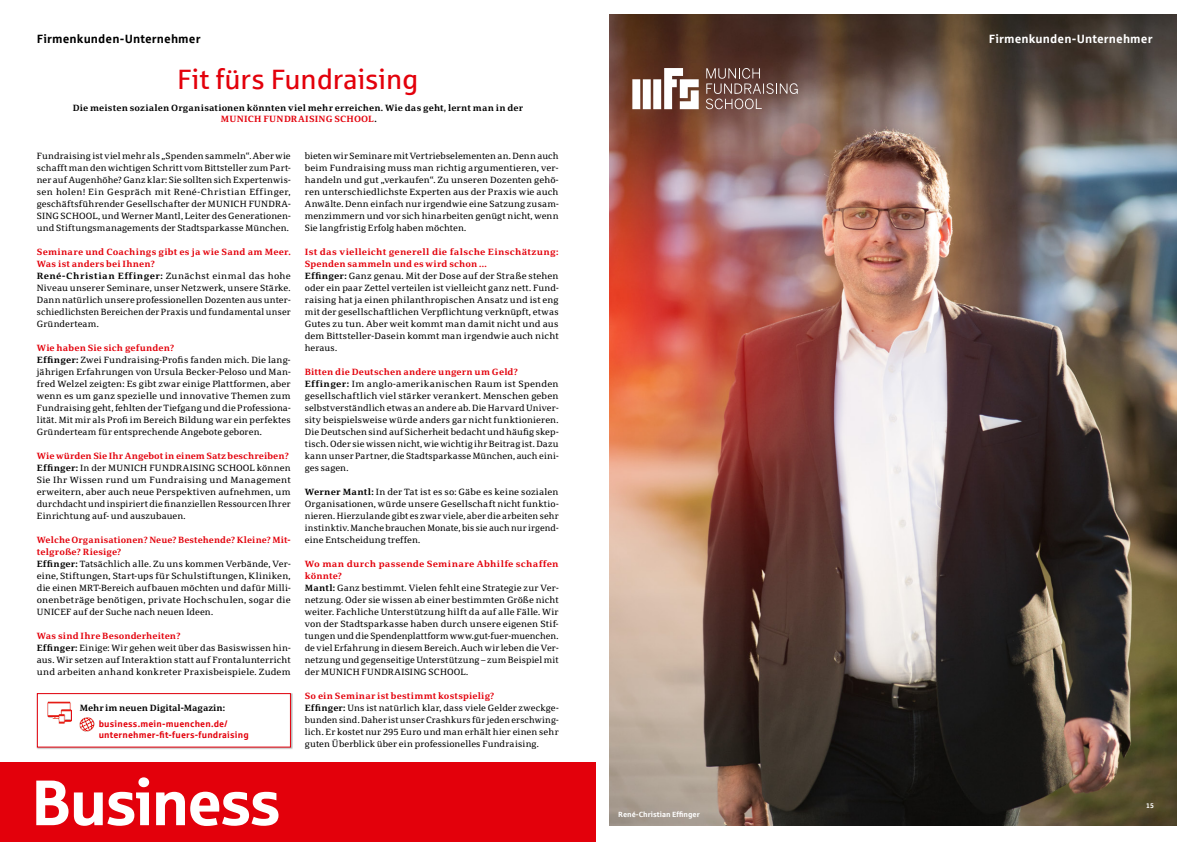
<style>
.page{position:relative;width:1191px;height:842px;background:#fff}
.page>*{position:absolute;margin:0;border:0;box-sizing:border-box;transform-origin:0 0}
.t1{font:700 64.2px "Sparkasse Rg";letter-spacing:-.045em;color:#fff}
.t2{font:28px "Sparkasse Rg";letter-spacing:-.005em;color:#e3000b}
.t3{font:700 12px "Sparkasse Rg";letter-spacing:.01em;color:#fff}
.t4{font:700 12px "Sparkasse Rg";letter-spacing:.01em;color:#000}
.t5{font:9px/12px "Sparkasse Serif";letter-spacing:.015em;color:#000}
.t6{font:700 9px/10.8px "Sparkasse Serif";letter-spacing:.015em;color:#000;text-align:center}
.t7{font:700 9px/10.8px "Sparkasse Rg";letter-spacing:.015em;color:#e3000b}
.t8{font:700 9px "Sparkasse Serif";letter-spacing:-.005em;color:#000}
.t9{font:700 7.5px "Sparkasse Rg";color:#fff}
.t10{font:700 6.8px "Sparkasse Rg";color:#fff}
.s1{color:#e3000b}
.s2{font-weight:700;color:#e3000b}
.s3{font-weight:700}
</style>
<div class="page">
<div style="left:37px;top:693px;width:256px;height:57px;background:#000;opacity:.3"></div>
<div style="left:37px;top:693px;width:254px;height:54px;background:#fff;border:1px solid #e3000b"></div>
<img style="left:47px;top:702px;width:25px;height:22px">
<img style="left:80px;top:717px;width:15px;height:15px">
<img style="left:609px;top:14px;width:567px;height:811px">
<svg style="left:632px;top:68px;width:66px;height:41px"></svg>
<svg style="left:706px;top:68px;width:91px;height:41px;background:#7a5d56"></svg>
<div style="left:0;top:762px;width:595px;height:80px;background:#e3000b"></div>
<h3 class="t4" style="left:37px;top:31px;width:165px">Firmenkunden-Unternehmer</h3>
<h2 class="t2" style="left:177px;top:62px;width:243px">Fit fürs Fundraising</h2>
<p class="t6" style="left:73px;top:102px;width:452px">Die meisten sozialen Organisationen könnten viel mehr erreichen. Wie das geht, lernt man in der<br><span class="s1">MUNICH FUNDRAISING SCHOOL</span>.</p>
<p class="t5" style="left:37px;top:150px;width:255px;text-align:justify">Fundraising ist viel mehr als „Spenden sammeln“. Aber wie schafft man den wichtigen Schritt vom Bittsteller zum Part&shy;ner auf Augenhöhe? Ganz klar: Sie sollten sich Expertenwis&shy;sen holen! Ein Gespräch mit René-Christian Effinger, geschäftsführender Gesellschafter der MUNICH FUNDRA-SING SCHOOL, und Werner Mantl, Leiter des Generationen&shy;und Stiftungsmanagements der Stadtsparkasse München.</p>
<p class="t5" style="left:37px;top:246px;width:255px"><span class="s2">Seminare und Coachings gibt es ja wie Sand am Meer.<br>Was ist anders bei Ihnen?<br></span><span class="s3">René-Christian Effinger:</span> Zunächst einmal das hohe Niveau unserer Seminare, unser Netzwerk, unsere Stärke.<br>Dann natürlich unsere professionellen Dozenten aus unter&shy;schiedlichsten Bereichen der Praxis und fundamental unser Gründerteam.</p>
<p class="t5" style="left:37px;top:342px;width:255px"><span class="s2">Wie haben Sie sich gefunden?<br></span><span class="s3">Effinger:</span> Zwei Fundraising-Profis fanden mich. Die lang&shy;jährigen Erfahrungen von Ursula Becker-Peloso und Man&shy;fred Welzel zeigten: Es gibt zwar einige Plattformen, aber wenn es um ganz spezielle und innovative Themen zum Fundraising geht, fehlten der Tiefgang und die Professiona&shy;lität. Mit mir als Profi im Bereich Bildung war ein perfektes Gründerteam für entsprechende Angebote geboren.</p>
<p class="t5" style="left:37px;top:450px;width:255px"><span class="s2">Wie würden Sie Ihr Angebot in einem Satz beschreiben?<br></span><span class="s3">Effinger:</span> In der MUNICH FUNDRAISING SCHOOL können Sie Ihr Wissen rund um Fundraising und Management erweitern, aber auch neue Perspektiven aufnehmen, um durchdacht und inspiriert die finanziellen Ressourcen Ihrer Einrichtung auf- und auszubauen.</p>
<p class="t5" style="left:37px;top:534px;width:255px"><span class="s2">Welche Organisationen? Neue? Bestehende? Kleine? Mit&shy;telgroße? Riesige?<br></span><span class="s3">Effinger:</span> Tatsächlich alle. Zu uns kommen Verbände, Ver&shy;eine, Stiftungen, Start-ups für Schulstiftungen, Kliniken, die einen MRT-Bereich aufbauen möchten und dafür Milli&shy;onenbeträge benötigen, private Hochschulen, sogar die UNICEF auf der Suche nach neuen Ideen.</p>
<p class="t5" style="left:37px;top:630px;width:255px"><span class="s2">Was sind Ihre Besonderheiten?<br></span><span class="s3">Effinger:</span> Einige: Wir gehen weit über das Basiswissen hin&shy;aus. Wir setzen auf Interaktion statt auf Frontalunterricht und arbeiten anhand konkreter Praxisbeispiele. Zudem</p>
<p class="t5" style="left:305px;top:150px;width:255px;text-align:justify">bieten wir Seminare mit Vertriebselementen an. Denn auch beim Fundraising muss man richtig argumentieren, ver&shy;handeln und gut „verkaufen“. Zu unseren Dozenten gehö&shy;ren unterschiedlichste Experten aus der Praxis wie auch Anwälte. Denn einfach nur irgendwie eine Satzung zusam&shy;menzimmern und vor sich hinarbeiten genügt nicht, wenn Sie langfristig Erfolg haben möchten.</p>
<p class="t5" style="left:305px;top:246px;width:255px"><span class="s2">Ist das vielleicht generell die falsche Einschätzung:<br>Spenden sammeln und es wird schon ...<br></span><span class="s3">Effinger:</span> Ganz genau. Mit der Dose auf der Straße stehen oder ein paar Zettel verteilen ist vielleicht ganz nett. Fund&shy;raising hat ja einen philanthropischen Ansatz und ist eng mit der gesellschaftlichen Verpflichtung verknüpft, etwas Gutes zu tun. Aber weit kommt man damit nicht und aus dem Bittsteller-Dasein kommt man irgendwie auch nicht heraus.</p>
<p class="t5" style="left:305px;top:366px;width:255px"><span class="s2">Bitten die Deutschen andere ungern um Geld?<br></span><span class="s3">Effinger:</span> Im anglo-amerikanischen Raum ist Spenden gesellschaftlich viel stärker verankert. Menschen geben selbstverständlich etwas an andere ab. Die Harvard Univer&shy;sity beispielsweise würde anders gar nicht funktionieren.<br>Die Deutschen sind auf Sicherheit bedacht und häufig skep&shy;tisch. Oder sie wissen nicht, wie wichtig ihr Beitrag ist. Dazu kann unser Partner, die Stadtsparkasse München, auch eini&shy;ges sagen.</p>
<p class="t5" style="left:305px;top:486px;width:255px;text-align:justify"><span class="s3">Werner Mantl:</span> In der Tat ist es so: Gäbe es keine sozialen Organisationen, würde unsere Gesellschaft nicht funktio&shy;nieren. Hierzulande gibt es zwar viele, aber die arbeiten sehr instinktiv. Manche brauchen Monate, bis sie auch nur irgend&shy;eine Entscheidung treffen.</p>
<p class="t5" style="left:305px;top:558px;width:255px"><span class="s2">Wo man durch passende Seminare Abhilfe schaffen könnte?<br></span><span class="s3">Mantl:</span> Ganz bestimmt. Vielen fehlt eine Strategie zur Ver&shy;netzung. Oder sie wissen ab einer bestimmten Größe nicht weiter. Fachliche Unterstützung hilft da auf alle Fälle. Wir von der Stadtsparkasse haben durch unsere eigenen Stif&shy;tungen und die Spendenplattform www.gut-fuer-muenchen. de viel Erfahrung in diesem Bereich. Auch wir leben die Ver&shy;netzung und gegenseitige Unterstützung – zum Beispiel mit der MUNICH FUNDRAISING SCHOOL.</p>
<p class="t5" style="left:305px;top:690px;width:255px"><span class="s2">So ein Seminar ist bestimmt kostspielig?<br></span><span class="s3">Effinger:</span> Uns ist natürlich klar, dass viele Gelder zweckge&shy;bunden sind. Daher ist unser Crashkurs für jeden erschwing&shy;lich. Er kostet nur 295 Euro und man erhält hier einen sehr guten Überblick über ein professionelles Fundraising.</p>
<p class="t8" style="left:80px;top:702px;width:147px">Mehr im neuen Digital-Magazin:</p>
<p class="t7" style="left:99px;top:718px;width:151px">business.mein-muenchen.de/ unternehmer-fit-fuers-fundraising</p>
<h1 class="t1" style="left:31px;top:762px;width:252px">Business</h1>
<p class="t9" style="left:618px;top:809px;width:83px">René-Christian Effinger</p>
<h3 class="t3" style="left:988px;top:31px;width:165px">Firmenkunden-Unternehmer</h3>
<p class="t10" style="left:1146px;top:801px;width:9px">15</p>
</div>
